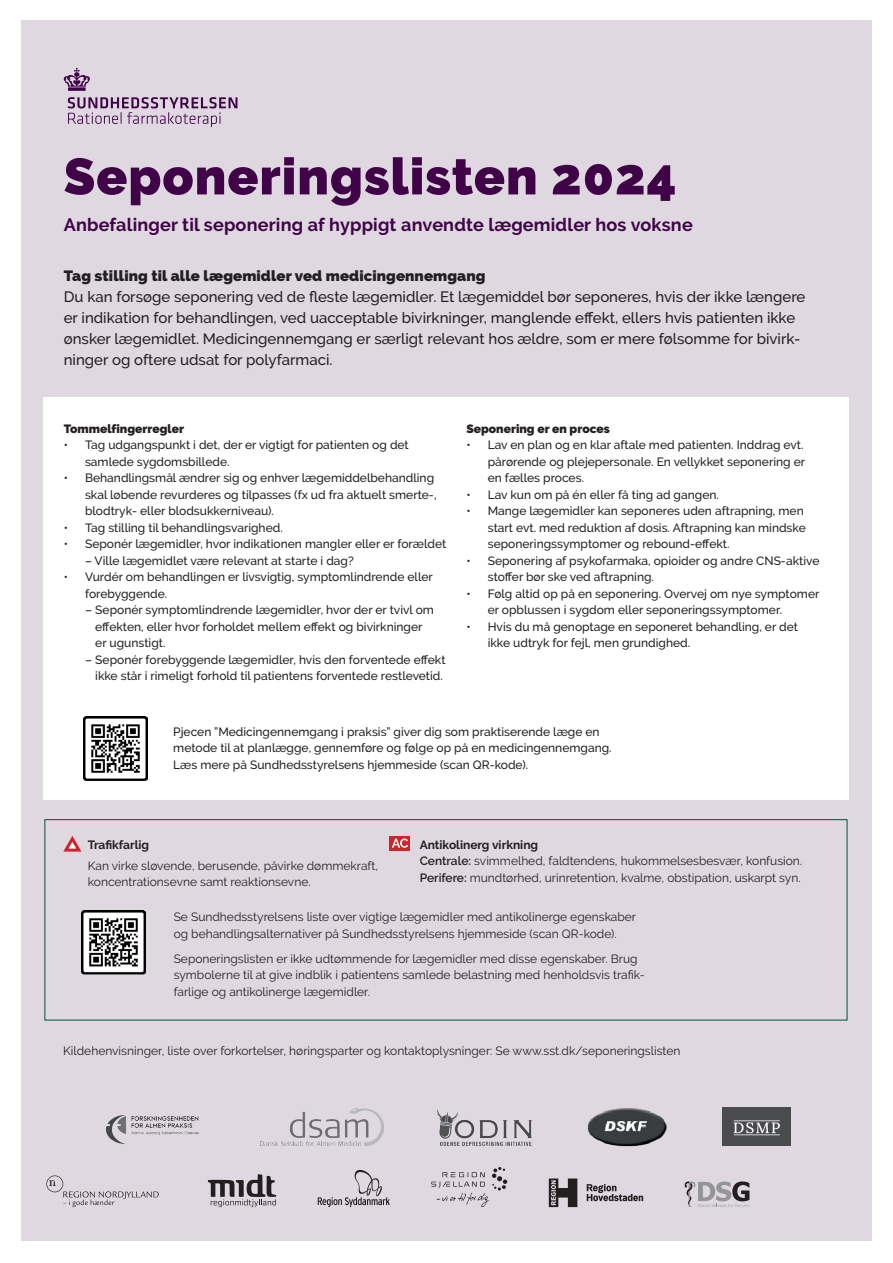
<style>
.page{position:relative;width:893px;height:1263px;background:#fff}
.page>*{position:absolute;margin:0;border:0;box-sizing:border-box;transform-origin:0 0}
.t1{font:900 51px "Raleway";letter-spacing:.02em;color:#400348}
.t2{font:700 18px "Raleway";letter-spacing:.01em;color:#400348}
.t3{font:500 15px/21px "Raleway";color:#231f20}
.t4{font:800 15px "Raleway";letter-spacing:.005em;color:#231f20}
.t5{font:500 12px/16.5px "Raleway";color:#231f20}
.t6{font:12px/16.5px "Raleway";color:#231f20}
.t7{font:900 12px "Raleway";color:#231f20}
.t8{font:700 12px "Raleway";color:#231f20}
.s1{font-weight:700}
.s2{font-weight:600}
</style>
<div class="page">
<div style="left:21px;top:20px;width:851px;height:1221px;background:#dfd8e1"></div>
<svg style="left:64px;top:68px;width:173px;height:59px"></svg>
<div style="left:44px;top:398px;width:805px;height:402px;background:#fff"></div>
<svg style="left:318px;top:1169px;width:72px;height:38px"></svg>
<svg style="left:587px;top:1184px;width:56px;height:17px"></svg>
<svg style="left:549px;top:1178px;width:28px;height:29px"></svg>
<svg style="left:46px;top:1175px;width:113px;height:32px"></svg>
<img style="left:588px;top:1108px;width:78px;height:38px">
<svg style="left:685px;top:1181px;width:65px;height:26px"></svg>
<svg style="left:431px;top:1167px;width:76px;height:40px"></svg>
<svg style="left:208px;top:1174px;width:68px;height:33px"></svg>
<svg style="left:63px;top:836px;width:19px;height:16px"></svg>
<div style="left:390px;top:836px;width:20px;height:14px;background:#d1232a"></div>
<svg style="left:392px;top:838px;width:16px;height:10px"></svg>
<img style="left:106px;top:1114px;width:93px;height:30px">
<div style="left:45px;top:819px;width:802px;height:201px;border:1px solid #00513c"></div>
<img style="left:438px;top:1111px;width:94px;height:34px">
<img style="left:260px;top:1109px;width:123px;height:36px">
<img style="left:723px;top:1107px;width:67px;height:38px">
<img style="left:82px;top:911px;width:64px;height:64px">
<img style="left:83px;top:716px;width:64px;height:65px">
<h1 class="t1" style="left:64px;top:147px;width:614px">Seponeringslisten 2024</h1>
<h2 class="t2" style="left:64px;top:215px;width:630px">Anbefalinger til seponering af hyppigt anvendte lægemidler hos voksne</h2>
<p class="t4" style="left:64px;top:266px;width:423px">Tag stilling til alle lægemidler ved medicingennemgang</p>
<p class="t3" style="left:64px;top:286px;width:743px">Du kan forsøge seponering ved de fleste lægemidler. Et lægemiddel bør seponeres, hvis der ikke længere er indikation for behandlingen, ved uacceptable bivirkninger, manglende effekt, ellers hvis patienten ikke ønsker lægemidlet. Medicingennemgang er særligt relevant hos ældre, som er mere følsomme for bivirk&shy;ninger og oftere udsat for polyfarmaci.</p>
<p class="t7" style="left:64px;top:421px;width:122px">Tommelfingerregler</p>
<p class="t5" style="left:85px;top:436px;width:325px;text-indent:-21px">• Tag udgangspunkt i det, der er vigtigt for patienten og det samlede sygdomsbillede.</p>
<p class="t5" style="left:85px;top:469px;width:353px;text-indent:-21px">• Behandlingsmål ændrer sig og enhver lægemiddelbehandling skal løbende revurderes og tilpasses (fx ud fra aktuelt smerte-, blodtryk- eller blodsukkerniveau).</p>
<p class="t5" style="left:64px;top:519px;width:220px">• Tag stilling til behandlingsvarighed.</p>
<p class="t5" style="left:64px;top:535px;width:384px">• Seponér lægemidler, hvor indikationen mangler eller er forældet</p>
<p class="t5" style="left:85px;top:552px;width:270px">– Ville lægemidlet være relevant at starte i dag?</p>
<p class="t5" style="left:85px;top:568px;width:349px;text-indent:-21px">• Vurdér om behandlingen er livsvigtig, symptomlindrende eller forebyggende.</p>
<p class="t5" style="left:95px;top:601px;width:340px;text-indent:-10px">– Seponér symptomlindrende lægemidler, hvor der er tvivl om effekten, eller hvor forholdet mellem effekt og bivirkninger er ugunstigt.</p>
<p class="t5" style="left:85px;top:651px;width:362px;text-align:right">– Seponér forebyggende lægemidler, hvis den forventede effekt ikke står i rimeligt forhold til patientens forventede restlevetid.</p>
<p class="t7" style="left:466px;top:421px;width:145px">Seponering er en proces</p>
<p class="t5" style="left:488px;top:436px;width:319px;text-indent:-21px">• Lav en plan og en klar aftale med patienten. Inddrag evt. pårørende og plejepersonale. En vellykket seponering er en fælles proces.</p>
<p class="t5" style="left:466px;top:486px;width:254px">• Lav kun om på én eller få ting ad gangen.</p>
<p class="t5" style="left:488px;top:502px;width:320px;text-indent:-21px">• Mange lægemidler kan seponeres uden aftrapning, men start evt. med reduktion af dosis. Aftrapning kan mindske seponeringssymptomer og rebound-effekt.</p>
<p class="t5" style="left:488px;top:552px;width:333px;text-indent:-21px">• Seponering af psykofarmaka, opioider og andre CNS-aktive stoffer bør ske ved aftrapning.</p>
<p class="t5" style="left:488px;top:585px;width:333px;text-indent:-21px">• Følg altid op på en seponering. Overvej om nye symptomer er opblussen i sygdom eller seponeringssymptomer.</p>
<p class="t5" style="left:488px;top:618px;width:312px;text-indent:-21px">• Hvis du må genoptage en seponeret behandling, er det ikke udtryk for fejl, men grundighed.</p>
<p class="t5" style="left:173px;top:723px;width:440px">Pjecen ”Medicingennemgang i praksis” giver dig som praktiserende læge en metode til at planlægge, gennemføre og følge op på en medicingennemgang.<br>Læs mere på Sundhedsstyrelsens hjemmeside (scan QR-kode).</p>
<p class="t8" style="left:88px;top:838px;width:63px">Trafikfarlig</p>
<p class="t6" style="left:88px;top:857px;width:292px">Kan virke sløvende, berusende, påvirke dømmekraft, koncentrationsevne samt reaktionsevne.</p>
<p class="t6" style="left:420px;top:836px;width:384px"><span class="s1">Antikolinerg virkning<br></span><span class="s2">Centrale:</span> svimmelhed, faldtendens, hukommelsesbesvær, konfusion.<br><span class="s2">Perifere:</span> mundtørhed, urinretention, kvalme, obstipation, uskarpt syn.</p>
<p class="t6" style="left:174px;top:909px;width:464px">Se Sundhedsstyrelsens liste over vigtige lægemidler med antikolinerge egenskaber og behandlingsalternativer på Sundhedsstyrelsens hjemmeside (scan QR-kode).</p>
<p class="t6" style="left:174px;top:950px;width:473px">Seponeringslisten er ikke udtømmende for lægemidler med disse egenskaber. Brug symbolerne til at give indblik i patientens samlede belastning med henholdsvis trafik&shy;farlige og antikolinerge lægemidler.</p>
<p class="t6" style="left:63px;top:1042px;width:619px">Kildehenvisninger, liste over forkortelser, høringsparter og kontaktoplysninger: Se www.sst.dk/seponeringslisten</p>
</div>
